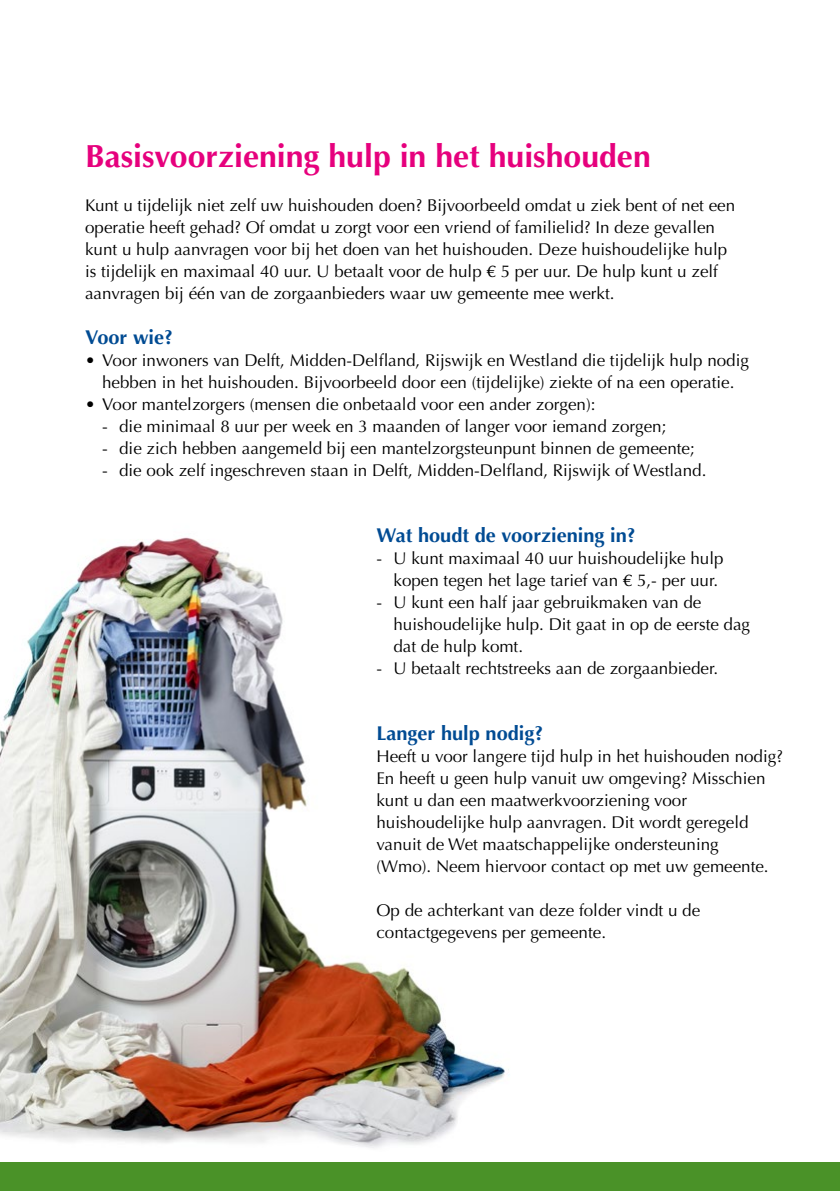
<style>
.page{position:relative;width:840px;height:1191px;background:#fff}
.page>*{position:absolute;margin:0;border:0;box-sizing:border-box;transform-origin:0 0}
.t1{font:700 32px "Optima";color:#e6007d}
.t2{font:700 20px "Optima";color:#004b93}
.t3{font:17px/22px "Optima";color:#000}
</style>
<div class="page">
<div style="left:0;top:1162px;width:839px;height:29px;background:#4a9228"></div>
<img style="left:0;top:537px;width:510px;height:611px">
<h1 class="t1" style="left:85px;top:138px;width:567px">Basisvoorziening hulp in het huishouden</h1>
<p class="t3" style="left:85px;top:195px;width:651px">Kunt u tijdelijk niet zelf uw huishouden doen? Bijvoorbeeld omdat u ziek bent of net een operatie heeft gehad? Of omdat u zorgt voor een vriend of familielid? In deze gevallen kunt u hulp aanvragen voor bij het doen van het huishouden. Deze huishoudelijke hulp is tijdelijk en maximaal 40 uur. U betaalt voor de hulp € 5 per uur. De hulp kunt u zelf aanvragen bij één van de zorgaanbieders waar uw gemeente mee werkt.</p>
<p class="t2" style="left:85px;top:325px;width:89px">Voor wie?</p>
<p class="t3" style="left:85px;top:349px;width:665px;text-align:center">• Voor inwoners van Delft, Midden-Delfland, Rijswijk en Westland die tijdelijk hulp nodig hebben in het huishouden. Bijvoorbeeld door een (tijdelijke) ziekte of na een operatie.</p>
<p class="t3" style="left:85px;top:393px;width:511px">• Voor mantelzorgers (mensen die onbetaald voor een ander zorgen):</p>
<p class="t3" style="left:102px;top:415px;width:565px">- die minimaal 8 uur per week en 3 maanden of langer voor iemand zorgen;</p>
<p class="t3" style="left:102px;top:437px;width:594px">- die zich hebben aangemeld bij een mantelzorgsteunpunt binnen de gemeente;</p>
<p class="t3" style="left:102px;top:459px;width:605px">- die ook zelf ingeschreven staan in Delft, Midden-Delfland, Rijswijk of Westland.</p>
<p class="t2" style="left:376px;top:523px;width:260px">Wat houdt de voorziening in?</p>
<p class="t3" style="left:393px;top:547px;width:331px;text-indent:-17px">- U kunt maximaal 40 uur huishoudelijke hulp kopen tegen het lage tarief van € 5,- per uur.</p>
<p class="t3" style="left:393px;top:591px;width:358px;text-indent:-17px">- U kunt een half jaar gebruikmaken van de huishoudelijke hulp. Dit gaat in op de eerste dag dat de hulp komt.</p>
<p class="t3" style="left:376px;top:657px;width:343px">- U betaalt rechtstreeks aan de zorgaanbieder.</p>
<p class="t2" style="left:376px;top:721px;width:168px">Langer hulp nodig?</p>
<p class="t3" style="left:376px;top:745px;width:408px">Heeft u voor langere tijd hulp in het huishouden nodig?<br>En heeft u geen hulp vanuit uw omgeving? Misschien kunt u dan een maatwerkvoorziening voor huishoudelijke hulp aanvragen. Dit wordt geregeld vanuit de Wet maatschappelijke ondersteuning<br>(Wmo). Neem hiervoor contact op met uw gemeente.</p>
<p class="t3" style="left:376px;top:899px;width:325px">Op de achterkant van deze folder vindt u de contactgegevens per gemeente.</p>
</div>
